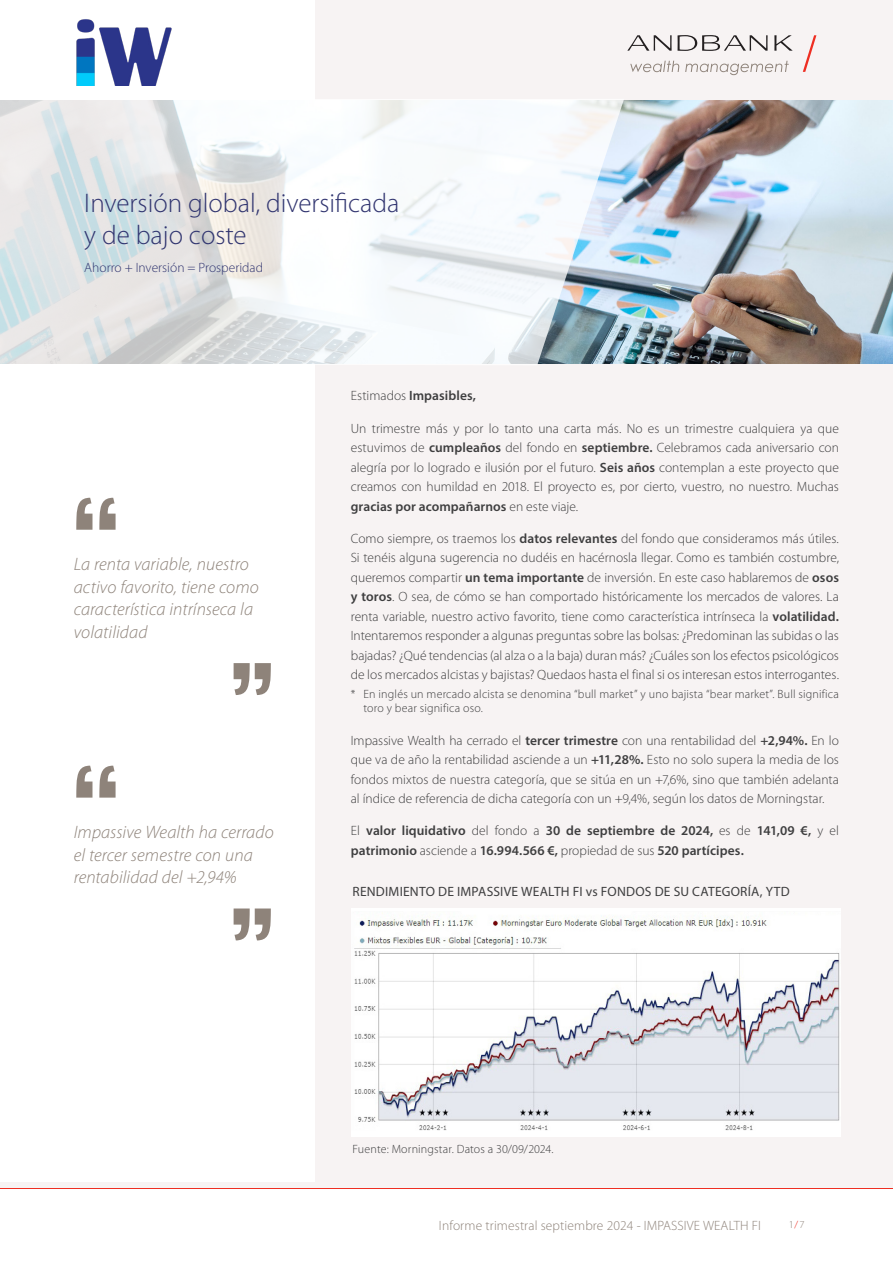
<style>
.page{position:relative;width:893px;height:1263px;background:#fff}
.page>*{position:absolute;margin:0;border:0;box-sizing:border-box;transform-origin:0 0}
.texto{font:700 112.5px "Oswald";color:#8e837a}
.t1{font:300 27px/32.4px "Myriad Pro";color:#313570}
.texto-2{font:italic 300 18px/22.5px "Myriad Pro";letter-spacing:.005em;color:#8e837a}
.texto-3{font:300 13.5px/19.5px "Myriad Pro";color:#3e3e3f;text-align:justify}
.texto-4{font:600 13.5px/19.5px "Myriad Pro";letter-spacing:.005em;color:#3e3e3f}
.texto-5{font:13.5px "Myriad Pro";letter-spacing:.015em;color:#3e3e3f}
.t2{font:300 13.5px "Myriad Pro";letter-spacing:.01em;color:#8e837a}
.t3{font:300 13.5px "Myriad Pro";color:#313570}
.texto-6{font:300 12px/14.4px "Myriad Pro";letter-spacing:.015em;color:#3e3e3f}
.t4{font:300 10.5px "Myriad Pro";color:#8e837a}
.s1{font-weight:300}
.s2{font-weight:600}
.s3{color:#ee2e22}
</style>
<div class="page">
<div style="left:0;top:1182px;width:893px;height:7px;background:#f7f3f3"></div>
<div style="left:315px;top:0;width:578px;height:1182px;background:#f7f3f3"></div>
<div style="left:351px;top:908px;width:490px;height:229px;background:#fff"></div>
<img style="left:660px;top:100px;width:233px;height:264px">
<svg style="left:0;top:100px;width:660px;height:264px"></svg>
<svg style="left:627px;top:35px;width:141px;height:16px"></svg>
<svg style="left:774px;top:35px;width:19px;height:16px"></svg>
<svg style="left:803px;top:35px;width:13px;height:37px"></svg>
<svg style="left:630px;top:61px;width:159px;height:14px"></svg>
<img style="left:76px;top:19px;width:96px;height:66px">
<img style="left:354px;top:912px;width:486px;height:218px">
<p class="t1" style="left:84px;top:187px;width:317px">Inversión global, diversificada y de bajo coste</p>
<p class="t3" style="left:84px;top:260px;width:180px">Ahorro + Inversión = Prosperidad</p>
<p class="texto" style="left:74px;top:485px;width:50px">“</p>
<p class="texto-2" style="left:74px;top:553px;width:187px">La renta variable, nuestro activo favorito, tiene como característica intrínseca la volatilidad</p>
<p class="texto" style="left:227px;top:578px;width:50px">„</p>
<p class="texto" style="left:74px;top:753px;width:50px">“</p>
<p class="texto-2" style="left:74px;top:821px;width:201px">Impassive Wealth ha cerrado el tercer semestre con una rentabilidad del +2,94%</p>
<p class="texto" style="left:227px;top:823px;width:50px">„</p>
<p class="texto-4" style="left:351px;top:386px;width:127px"><span class="s1">Estimados</span> Impasibles,</p>
<p class="texto-3" style="left:351px;top:418px;width:490px">Un trimestre más y por lo tanto una carta más. No es un trimestre cualquiera ya que estuvimos de <span class="s2">cumpleaños</span> del fondo en <span class="s2">septiembre.</span> Celebramos cada aniversario con alegría por lo logrado e ilusión por el futuro. <span class="s2">Seis años</span> contemplan a este proyecto que creamos con humildad en 2018. El proyecto es, por cierto, vuestro, no nuestro. Muchas <span class="s2">gracias por acompañarnos</span> en este viaje.</p>
<p class="texto-3" style="left:351px;top:529px;width:490px">Como siempre, os traemos los <span class="s2">datos relevantes</span> del fondo que consideramos más útiles.<br>Si tenéis alguna sugerencia no dudéis en hacérnosla llegar. Como es también costumbre, queremos compartir <span class="s2">un tema importante</span> de inversión. En este caso hablaremos de <span class="s2">osos y toros</span>. O sea, de cómo se han comportado históricamente los mercados de valores. La renta variable, nuestro activo favorito, tiene como característica intrínseca la <span class="s2">volatilidad.<br></span>Intentaremos responder a algunas preguntas sobre las bolsas: ¿Predominan las subidas o las bajadas? ¿Qué tendencias (al alza o a la baja) duran más? ¿Cuáles son los efectos psicológicos de los mercados alcistas y bajistas? Quedaos hasta el final si os interesan estos interrogantes.</p>
<p class="texto-6" style="left:364px;top:687px;width:477px;text-indent:-13px">* En inglés un mercado alcista se denomina “bull market” y uno bajista “bear market”. Bull significa toro y bear significa oso.</p>
<p class="texto-3" style="left:351px;top:731px;width:490px">Impassive Wealth ha cerrado el <span class="s2">tercer trimestre</span> con una rentabilidad del <span class="s2">+2,94%.</span> En lo que va de año la rentabilidad asciende a un <span class="s2">+11,28%.</span> Esto no solo supera la media de los fondos mixtos de nuestra categoría, que se sitúa en un +7,6%, sino que también adelanta al índice de referencia de dicha categoría con un +9,4%, según los datos de Morningstar.</p>
<p class="texto-4" style="left:351px;top:821px;width:490px"><span class="s1">El</span> valor liquidativo <span class="s1">del fondo a</span> 30 de septiembre de 2024, <span class="s1">es de</span> 141,09 €, <span class="s1">y el </span>patrimonio <span class="s1">asciende a</span> 16.994.566 €, <span class="s1">propiedad de sus</span> 520 partícipes.</p>
<p class="texto-5" style="left:352px;top:883px;width:439px">RENDIMIENTO DE IMPASSIVE WEALTH FI vs FONDOS DE SU CATEGORÍA, YTD</p>
<p class="texto-6" style="left:352px;top:1142px;width:202px">Fuente: Morningstar. Datos a 30/09/2024.</p>
<p class="t2" style="left:439px;top:1217px;width:324px">Informe trimestral septiembre 2024 - IMPASSIVE WEALTH FI</p>
<p class="t4" style="left:789px;top:1219px;width:17px">1<span class="s3">/</span>7</p>
</div>
